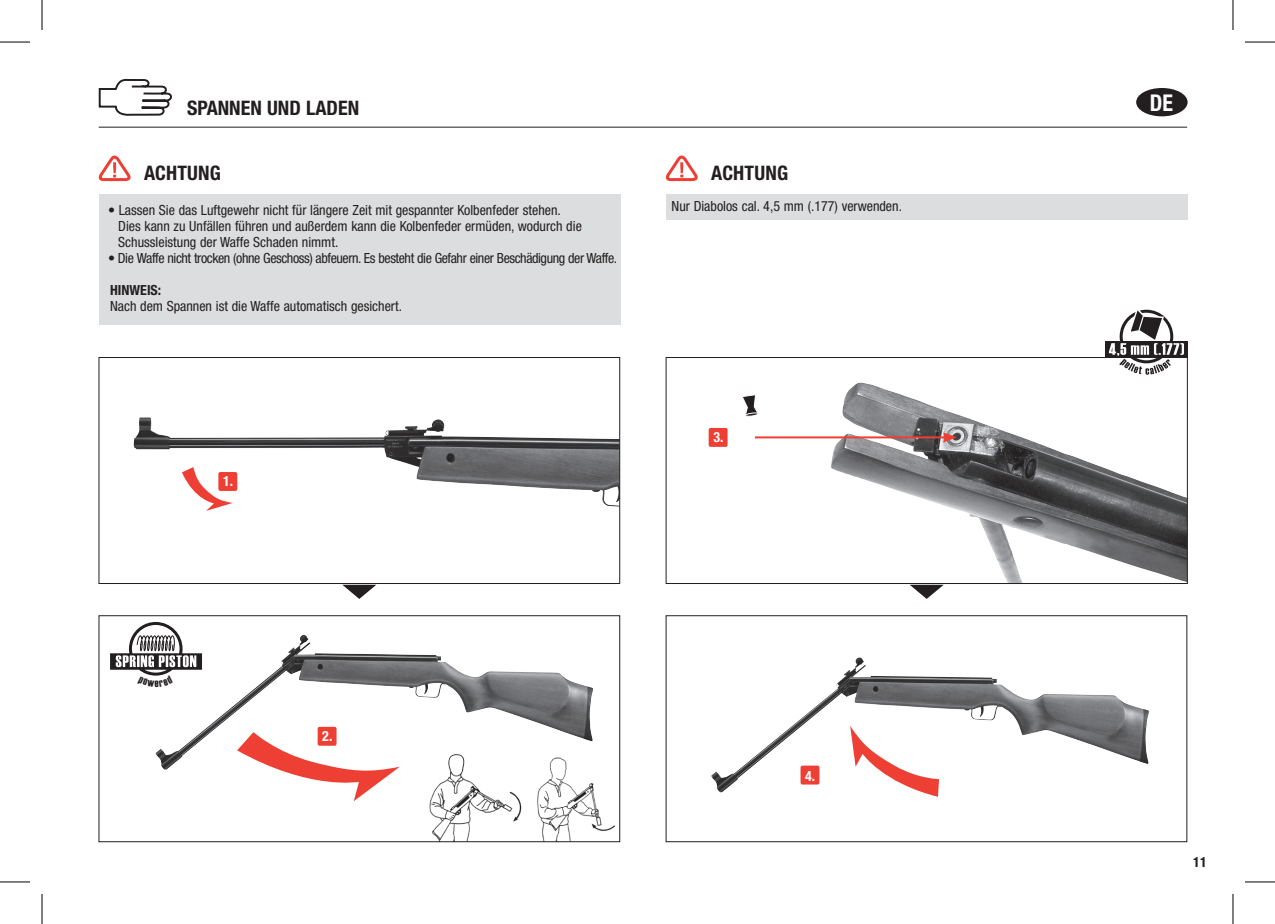
<style>
.page{position:relative;width:1275px;height:924px;background:#fff}
.page>*{position:absolute;margin:0;border:0;box-sizing:border-box;transform-origin:0 0}
.t1{font:700 condensed 23.2px "Helvetica Neue LT Pro";color:#fff;scale:.95 1}
.t2{font:700 condensed 20px "Helvetica Neue LT Pro";letter-spacing:.005em;color:#231f20}
.t3{font:condensed 14px/16px "Helvetica Neue LT Pro";color:#231f20}
.t4{font:condensed 14px "Helvetica Neue LT Pro";letter-spacing:-.03em;color:#231f20}
.t5{font:700 condensed 14px "Helvetica Neue LT Pro";color:#231f20}
.t6{font:700 condensed 14px "Helvetica Neue LT Pro";color:#fff}
</style>
<div class="page">
<hr style="left:99px;top:127px;width:1088px;height:1px;background:#231f20">
<img style="left:429px;top:769px;width:186px;height:70px">
<svg style="left:98px;top:155px;width:33px;height:27px"></svg>
<svg style="left:665px;top:155px;width:33px;height:27px"></svg>
<svg style="left:98px;top:78px;width:74px;height:38px"></svg>
<div style="left:99px;top:194px;width:521px;height:130px;background:#dcdddf"></div>
<div style="left:666px;top:194px;width:521px;height:26px;background:#dcdddf"></div>
<img style="left:133px;top:417px;width:485px;height:89px">
<div style="left:99px;top:357px;width:521px;height:226px;border:1px solid #231f20"></div>
<div style="left:218px;top:472px;width:19px;height:18px;background:#ee3f34;border-radius:2px"></div>
<svg style="left:182px;top:467px;width:51px;height:43px"></svg>
<img style="left:155px;top:638px;width:438px;height:131px">
<div style="left:99px;top:615px;width:521px;height:226px;border:1px solid #231f20"></div>
<img style="left:711px;top:660px;width:437px;height:132px">
<div style="left:666px;top:615px;width:521px;height:226px;border:1px solid #231f20"></div>
<img style="left:831px;top:382px;width:354px;height:199px">
<div style="left:666px;top:357px;width:521px;height:226px;border:1px solid #231f20"></div>
<div style="left:318px;top:726px;width:18px;height:19px;background:#ee3f34;border-radius:2px"></div>
<div style="left:708px;top:428px;width:19px;height:18px;background:#ee3f34;border-radius:2px"></div>
<div style="left:800px;top:765px;width:19px;height:19px;background:#ee3f34;border-radius:2px"></div>
<svg style="left:743px;top:394px;width:15px;height:23px"></svg>
<svg style="left:910px;top:584px;width:33px;height:14px"></svg>
<svg style="left:342px;top:584px;width:34px;height:14px"></svg>
<svg style="left:850px;top:725px;width:89px;height:71px"></svg>
<div style="left:1105px;top:341px;width:82px;height:16px;background:#231f20"></div>
<svg style="left:1109px;top:309px;width:75px;height:65px"></svg>
<div style="left:1136px;top:88px;width:51px;height:28px;background:#231f20;border-radius:50%"></div>
<hr style="left:755px;top:436px;width:191px;height:2px;background:#ee3f34">
<svg style="left:943px;top:432px;width:14px;height:10px"></svg>
<svg style="left:237px;top:731px;width:163px;height:69px"></svg>
<hr style="left:0;top:42px;width:30px;height:1px;background:#000">
<hr style="left:1245px;top:42px;width:30px;height:1px;background:#000">
<hr style="left:0;top:881px;width:30px;height:1px;background:#000">
<hr style="left:1245px;top:881px;width:30px;height:1px;background:#000">
<hr style="left:42px;top:0;width:1px;height:30px;background:#000">
<hr style="left:42px;top:893px;width:1px;height:30px;background:#000">
<hr style="left:1232px;top:0;width:1px;height:30px;background:#000">
<hr style="left:1232px;top:893px;width:1px;height:30px;background:#000">
<svg style="left:110px;top:622px;width:92px;height:64px"></svg>
<h2 class="t2" style="left:187px;top:96px;width:174px">SPANNEN UND LADEN</h2>
<h2 class="t2" style="left:144px;top:160px;width:78px">ACHTUNG</h2>
<h2 class="t2" style="left:711px;top:160px;width:78px">ACHTUNG</h2>
<p class="t3" style="left:118px;top:201px;width:465px;text-indent:-10px">• Lassen Sie das Luftgewehr nicht für längere Zeit mit gespannter Kolbenfeder stehen.<br>Dies kann zu Unfällen führen und außerdem kann die Kolbenfeder ermüden, wodurch die<br>Schussleistung der Waffe Schaden nimmt.</p>
<p class="t4" style="left:108px;top:249px;width:511px">• Die Waffe nicht trocken (ohne Geschoss) abfeuern. Es besteht die Gefahr einer Beschädigung der Waffe.</p>
<p class="t5" style="left:110px;top:281px;width:53px">HINWEIS:</p>
<p class="t3" style="left:110px;top:297px;width:293px">Nach dem Spannen ist die Waffe automatisch gesichert.</p>
<p class="t6" style="left:223px;top:472px;width:12px">1.</p>
<p class="t3" style="left:671px;top:197px;width:232px">Nur Diabolos cal. 4,5 mm (.177) verwenden.</p>
<p class="t6" style="left:713px;top:428px;width:12px">3.</p>
<p class="t6" style="left:322px;top:727px;width:12px">2.</p>
<p class="t6" style="left:805px;top:767px;width:12px">4.</p>
<h1 class="t1" style="left:1149px;top:89px;width:13px">DE</h1>
<p class="t5" style="left:1193px;top:853px;width:15px">11</p>
</div>
